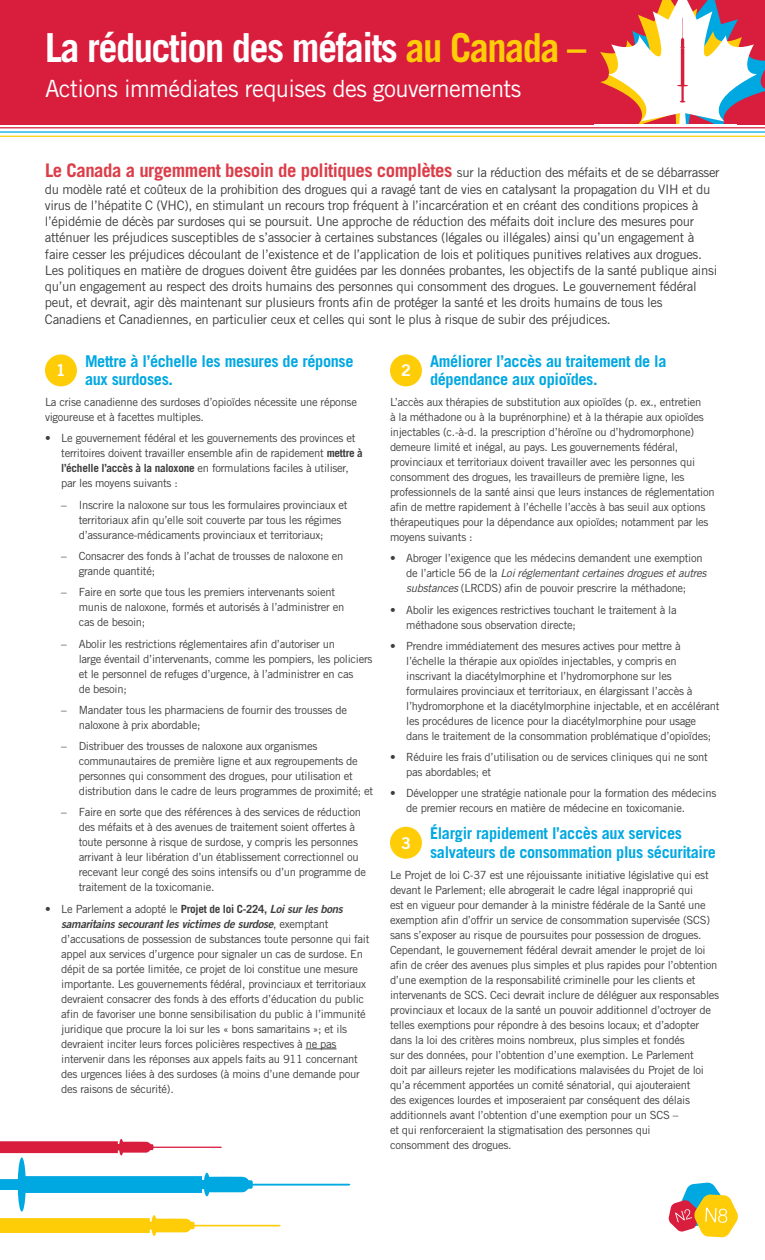
<style>
.page{position:relative;width:765px;height:1260px;background:#fff}
.page>*{position:absolute;margin:0;border:0;box-sizing:border-box;transform-origin:0 0}
.t1{font:700 40px "Trade Gothic";letter-spacing:-.04em;color:#fff;scale:.96 1}
.t2{font:23.75px "Trade Gothic";letter-spacing:-.025em;color:#fff}
.t3{font:700 18.75px "Trade Gothic";letter-spacing:-.025em;color:#db3d49}
.t4{font:700 16.25px/18.8px "Trade Gothic";letter-spacing:-.02em;color:#00a8e1}
.t5{font:16.25px "Trade Gothic Bold Two";color:#fff}
.t6{font:13.12px/16.2px "Trade Gothic";letter-spacing:-.025em;color:#3e3e3f}
.t7{font:11.25px/15px "Trade Gothic";letter-spacing:-.025em;color:#3e3e3f}
.t8{font:italic 11.25px "Trade Gothic Bold Two";letter-spacing:-.025em;color:#3e3e3f}
.s1{color:#fecd08}
.s2{font-weight:400;font-size:13.12px;color:#3e3e3f}
.s3{font-weight:700}
.s4{font-family:"Trade Gothic Bold Two";font-style:italic}
.s5{font-family:"Trade Gothic";font-style:normal}
.s6{font-style:italic}
</style>
<div class="page">
<div style="left:0;top:0;width:765px;height:124px;background:#d81d3d"></div>
<svg style="left:600px;top:0;width:165px;height:136px"></svg>
<div style="left:594px;top:124px;width:142px;height:32px;background:#fff"></div>
<hr style="left:306px;top:1049px;width:31px;height:1px;background:#3e3e3f">
<hr style="left:0;top:127px;width:765px;height:1px;background:#d81d3d">
<hr style="left:0;top:131px;width:765px;height:2px;background:#00a8e1">
<hr style="left:0;top:136px;width:765px;height:1px;background:#fecd08">
<svg style="left:0;top:1139px;width:351px;height:97px"></svg>
<div style="left:45px;top:354px;width:32px;height:32px;background:#fecd08;border-radius:50%"></div>
<div style="left:390px;top:354px;width:32px;height:32px;background:#fecd08;border-radius:50%"></div>
<div style="left:390px;top:827px;width:32px;height:32px;background:#fecd08;border-radius:50%"></div>
<svg style="left:668px;top:1182px;width:70px;height:55px"></svg>
<h1 class="t1" style="left:45px;top:23px;width:566px">La réduction des méfaits <span class="s1">au Canada –</span></h1>
<h2 class="t2" style="left:45px;top:74px;width:478px">Actions immédiates requises des gouvernements</h2>
<h3 class="t3" style="left:45px;top:159px;width:676px">Le Canada a urgemment besoin de politiques complètes <span class="s2">sur la réduction des méfaits et de se débarrasser</span></h3>
<p class="t6" style="left:45px;top:181px;width:674px">du modèle raté et coûteux de la prohibition des drogues qui a ravagé tant de vies en catalysant la propagation du VIH et du virus de l’hépatite C (VHC), en stimulant un recours trop fréquent à l’incarcération et en créant des conditions propices à l’épidémie de décès par surdoses qui se poursuit. Une approche de réduction des méfaits doit inclure des mesures pour atténuer les préjudices susceptibles de s’associer à certaines substances (légales ou illégales) ainsi qu’un engagement à faire cesser les préjudices découlant de l’existence et de l’application de lois et politiques punitives relatives aux drogues.<br>Les politiques en matière de drogues doivent être guidées par les données probantes, les objectifs de la santé publique ainsi qu’un engagement au respect des droits humains des personnes qui consomment des drogues. Le gouvernement fédéral peut, et devrait, agir dès maintenant sur plusieurs fronts afin de protéger la santé et les droits humains de tous les Canadiens et Canadiennes, en particulier ceux et celles qui sont le plus à risque de subir des préjudices.</p>
<h3 class="t4" style="left:85px;top:351px;width:270px">Mettre à l’échelle les mesures de réponse aux surdoses.</h3>
<p class="t7" style="left:45px;top:394px;width:313px">La crise canadienne des surdoses d’opioïdes nécessite une réponse vigoureuse et à facettes multiples.</p>
<p class="t7" style="left:61px;top:431px;width:303px;text-indent:-16px">• Le gouvernement fédéral et les gouvernements des provinces et territoires doivent travailler ensemble afin de rapidement <span class="s3">mettre à l’échelle l’accès à la naloxone</span> en formulations faciles à utiliser, par les moyens suivants :</p>
<p class="t7" style="left:79px;top:497px;width:270px;text-indent:-18px">– Inscrire la naloxone sur tous les formulaires provinciaux et territoriaux afin qu’elle soit couverte par tous les régimes d’assurance-médicaments provinciaux et territoriaux;</p>
<p class="t7" style="left:79px;top:548px;width:266px;text-indent:-18px">– Consacrer des fonds à l’achat de trousses de naloxone en grande quantité;</p>
<p class="t7" style="left:79px;top:585px;width:267px;text-indent:-18px">– Faire en sorte que tous les premiers intervenants soient munis de naloxone, formés et autorisés à l’administrer en cas de besoin;</p>
<p class="t7" style="left:79px;top:636px;width:295px;text-indent:-18px">– Abolir les restrictions réglementaires afin d’autoriser un<br>large éventail d’intervenants, comme les pompiers, les policiers et le personnel de refuges d’urgence, à l’administrer en cas<br>de besoin;</p>
<p class="t7" style="left:79px;top:702px;width:270px;text-indent:-18px">– Mandater tous les pharmaciens de fournir des trousses de naloxone à prix abordable;</p>
<p class="t7" style="left:79px;top:738px;width:296px;text-indent:-18px">– Distribuer des trousses de naloxone aux organismes communautaires de première ligne et aux regroupements de personnes qui consomment des drogues, pour utilisation et distribution dans le cadre de leurs programmes de proximité; et</p>
<p class="t7" style="left:79px;top:805px;width:289px;text-indent:-18px">– Faire en sorte que des références à des services de réduction des méfaits et à des avenues de traitement soient offertes à toute personne à risque de surdose, y compris les personnes arrivant à leur libération d’un établissement correctionnel ou recevant leur congé des soins intensifs ou d’un programme de traitement de la toxicomanie.</p>
<p class="t7" style="left:45px;top:901px;width:299px">• Le Parlement a adopté le <span class="s3">Projet de loi C-224,</span> <span class="s4">Loi sur les bons</span></p>
<p class="t8" style="left:61px;top:917px;width:269px">samaritains secourant les victimes de surdose<span class="s5">, exemptant</span></p>
<p class="t7" style="left:61px;top:931px;width:310px">d’accusations de possession de substances toute personne qui fait appel aux services d’urgence pour signaler un cas de surdose. En dépit de sa portée limitée, ce projet de loi constitue une mesure importante. Les gouvernements fédéral, provinciaux et territoriaux devraient consacrer des fonds à des efforts d’éducation du public afin de favoriser une bonne sensibilisation du public à l’immunité juridique que procure la loi sur les « bons samaritains »; et ils devraient inciter leurs forces policières respectives à ne pas intervenir dans les réponses aux appels faits au 911 concernant des urgences liées à des surdoses (à moins d’une demande pour des raisons de sécurité).</p>
<h3 class="t4" style="left:430px;top:351px;width:238px">Améliorer l’accès au traitement de la dépendance aux opioïdes.</h3>
<p class="t7" style="left:390px;top:394px;width:326px">L’accès aux thérapies de substitution aux opioïdes (p. ex., entretien<br>à la méthadone ou à la buprénorphine) et à la thérapie aux opioïdes injectables (c.-à-d. la prescription d’héroïne ou d’hydromorphone) demeure limité et inégal, au pays. Les gouvernements fédéral, provinciaux et territoriaux doivent travailler avec les personnes qui consomment des drogues, les travailleurs de première ligne, les professionnels de la santé ainsi que leurs instances de réglementation afin de mettre rapidement à l’échelle l’accès à bas seuil aux options thérapeutiques pour la dépendance aux opioïdes; notamment par les moyens suivants :</p>
<p class="t7" style="left:406px;top:551px;width:302px;text-indent:-16px">• Abroger l’exigence que les médecins demandent une exemption de l’article 56 de la <span class="s6">Loi réglementant certaines drogues et autres substances</span> (LRCDS) afin de pouvoir prescrire la méthadone;</p>
<p class="t7" style="left:406px;top:602px;width:272px;text-indent:-16px">• Abolir les exigences restrictives touchant le traitement à la méthadone sous observation directe;</p>
<p class="t7" style="left:406px;top:638px;width:315px;text-indent:-16px">• Prendre immédiatement des mesures actives pour mettre à l’échelle la thérapie aux opioïdes injectables, y compris en inscrivant la diacétylmorphine et l’hydromorphone sur les formulaires provinciaux et territoriaux, en élargissant l’accès à l’hydromorphone et la diacétylmorphine injectable, et en accélérant les procédures de licence pour la diacétylmorphine pour usage dans le traitement de la consommation problématique d’opioïdes;</p>
<p class="t7" style="left:406px;top:750px;width:303px;text-indent:-16px">• Réduire les frais d’utilisation ou de services cliniques qui ne sont pas abordables; et</p>
<p class="t7" style="left:406px;top:786px;width:312px;text-indent:-16px">• Développer une stratégie nationale pour la formation des médecins de premier recours en matière de médecine en toxicomanie.</p>
<h3 class="t4" style="left:430px;top:824px;width:288px">Élargir rapidement l’accès aux services salvateurs de consommation plus sécuritaire</h3>
<p class="t7" style="left:390px;top:867px;width:331px">Le Projet de loi C-37 est une réjouissante initiative législative qui est devant le Parlement; elle abrogerait le cadre légal inapproprié qui<br>est en vigueur pour demander à la ministre fédérale de la Santé une exemption afin d’offrir un service de consommation supervisée (SCS) sans s’exposer au risque de poursuites pour possession de drogues.<br>Cependant, le gouvernement fédéral devrait amender le projet de loi afin de créer des avenues plus simples et plus rapides pour l’obtention d’une exemption de la responsabilité criminelle pour les clients et intervenants de SCS. Ceci devrait inclure de déléguer aux responsables provinciaux et locaux de la santé un pouvoir additionnel d’octroyer de telles exemptions pour répondre à des besoins locaux; et d’adopter dans la loi des critères moins nombreux, plus simples et fondés<br>sur des données, pour l’obtention d’une exemption. Le Parlement<br>doit par ailleurs rejeter les modifications malavisées du Projet de loi qu’a récemment apportées un comité sénatorial, qui ajouteraient<br>des exigences lourdes et imposeraient par conséquent des délais additionnels avant l’obtention d’une exemption pour un SCS –<br>et qui renforceraient la stigmatisation des personnes qui<br>consomment des drogues.</p>
<h3 class="t5" style="left:56px;top:360px;width:11px">1</h3>
<h3 class="t5" style="left:401px;top:360px;width:11px">2</h3>
<h3 class="t5" style="left:401px;top:833px;width:11px">3</h3>
</div>
